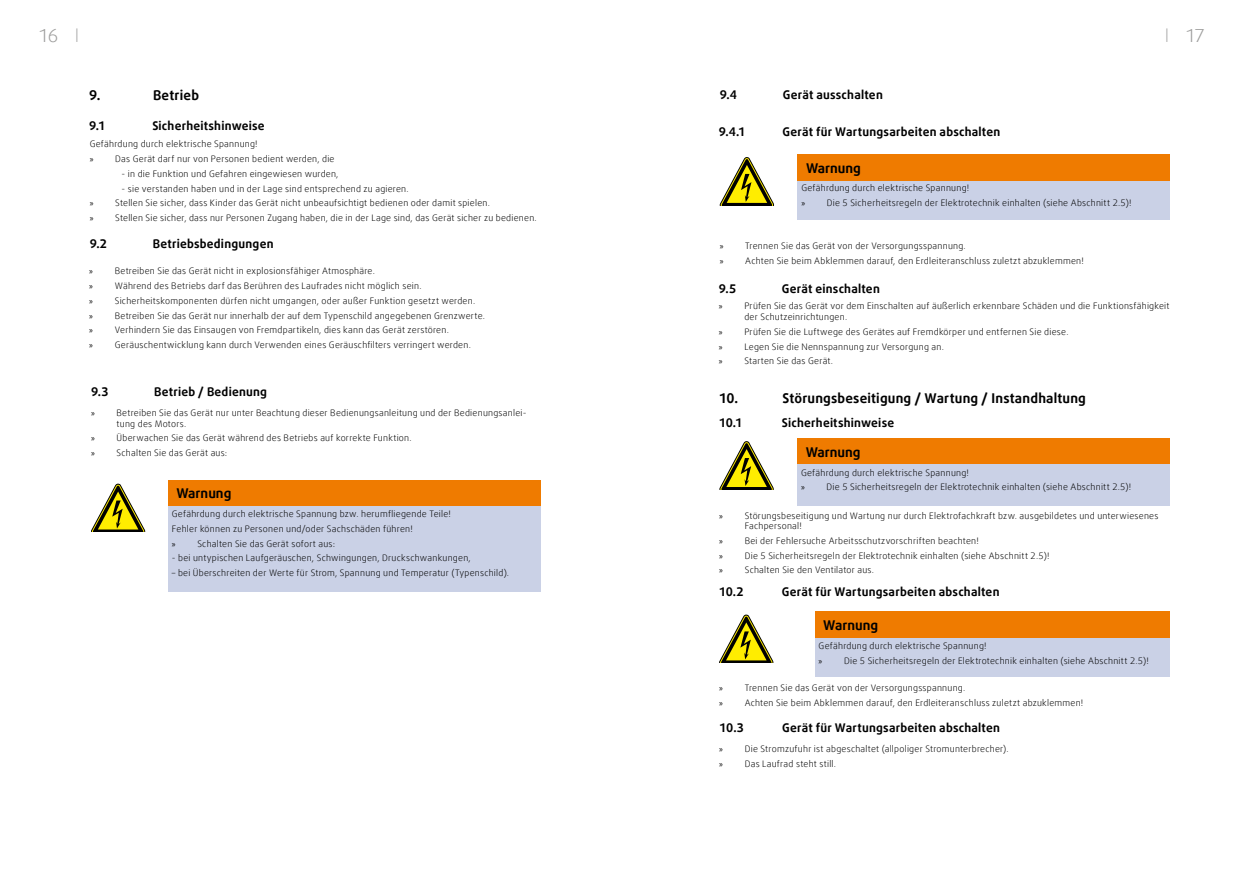
<style>
.page{position:relative;width:1259px;height:893px;background:#fff}
.page>*{position:absolute;margin:0;border:0;box-sizing:border-box;transform-origin:0 0}
.t1{font:300 18px "Daxline Offc Pro";color:#9d9d9c}
.t2{font:700 13.5px "Daxline Offc Pro";letter-spacing:.01em;color:#000}
.t3{font:700 12px "Daxline Offc Pro";letter-spacing:.015em;color:#000}
.t4{font:300 9px/10.5px "Daxline Offc Pro";letter-spacing:.025em;color:#000}
.t5{font:9px "Myriad Pro";color:#000}
.s1{font-size:13.5px}
</style>
<div class="page">
<div style="left:168px;top:480px;width:372px;height:26px;background:#ef7b00"></div>
<div style="left:168px;top:506px;width:372px;height:86px;background:#cad1e6"></div>
<svg style="left:91px;top:484px;width:54px;height:48px"></svg>
<div style="left:797px;top:154px;width:372px;height:27px;background:#ef7b00"></div>
<div style="left:797px;top:181px;width:372px;height:39px;background:#cad1e6"></div>
<svg style="left:720px;top:157px;width:54px;height:48px"></svg>
<svg style="left:719px;top:615px;width:54px;height:48px"></svg>
<div style="left:815px;top:612px;width:354px;height:26px;background:#ef7b00"></div>
<div style="left:815px;top:638px;width:354px;height:39px;background:#cad1e6"></div>
<div style="left:797px;top:438px;width:372px;height:27px;background:#ef7b00"></div>
<div style="left:797px;top:465px;width:372px;height:41px;background:#cad1e6"></div>
<svg style="left:719px;top:441px;width:54px;height:48px"></svg>
<h1 class="t1" style="left:38px;top:23px;width:42px">16 <span class="s1">|</span></h1>
<h1 class="t1" style="left:1165px;top:23px;width:41px"><span class="s1">|</span> 17</h1>
<h2 class="t2" style="left:89px;top:86px;width:13px">9.</h2>
<h2 class="t2" style="left:153px;top:86px;width:47px">Betrieb</h2>
<h3 class="t3" style="left:89px;top:117px;width:18px">9.1</h3>
<h3 class="t3" style="left:152px;top:117px;width:114px">Sicherheitshinweise</h3>
<p class="t4" style="left:90px;top:139px;width:169px">Gefährdung durch elektrische Spannung!</p>
<p class="t5" style="left:90px;top:154px;width:5px">»</p>
<p class="t4" style="left:115px;top:154px;width:221px">Das Gerät darf nur von Personen bedient werden, die</p>
<p class="t4" style="left:122px;top:168px;width:218px">- in die Funktion und Gefahren eingewiesen wurden,</p>
<p class="t4" style="left:122px;top:183px;width:289px">- sie verstanden haben und in der Lage sind entsprechend zu agieren.</p>
<p class="t5" style="left:90px;top:198px;width:5px">»</p>
<p class="t4" style="left:115px;top:198px;width:376px">Stellen Sie sicher, dass Kinder das Gerät nicht unbeaufsichtigt bedienen oder damit spielen.</p>
<p class="t5" style="left:90px;top:213px;width:5px">»</p>
<p class="t4" style="left:115px;top:213px;width:423px">Stellen Sie sicher, dass nur Personen Zugang haben, die in der Lage sind, das Gerät sicher zu bedienen.</p>
<h3 class="t3" style="left:90px;top:235px;width:19px">9.2</h3>
<h3 class="t3" style="left:153px;top:235px;width:122px">Betriebsbedingungen</h3>
<p class="t5" style="left:89px;top:266px;width:5px">»</p>
<p class="t4" style="left:115px;top:266px;width:261px">Betreiben Sie das Gerät nicht in explosionsfähiger Atmosphäre.</p>
<p class="t5" style="left:89px;top:281px;width:5px">»</p>
<p class="t4" style="left:115px;top:281px;width:308px">Während des Betriebs darf das Berühren des Laufrades nicht möglich sein.</p>
<p class="t5" style="left:89px;top:295px;width:5px">»</p>
<p class="t4" style="left:115px;top:295px;width:362px">Sicherheitskomponenten dürfen nicht umgangen, oder außer Funktion gesetzt werden.</p>
<p class="t5" style="left:89px;top:310px;width:5px">»</p>
<p class="t4" style="left:115px;top:310px;width:372px">Betreiben Sie das Gerät nur innerhalb der auf dem Typenschild angegebenen Grenzwerte.</p>
<p class="t5" style="left:89px;top:325px;width:5px">»</p>
<p class="t4" style="left:115px;top:325px;width:335px">Verhindern Sie das Einsaugen von Fremdpartikeln, dies kann das Gerät zerstören.</p>
<p class="t5" style="left:89px;top:340px;width:5px">»</p>
<p class="t4" style="left:115px;top:340px;width:357px">Geräuschentwicklung kann durch Verwenden eines Geräuschfilters verringert werden.</p>
<h3 class="t3" style="left:91px;top:384px;width:19px">9.3</h3>
<h3 class="t3" style="left:154px;top:384px;width:114px">Betrieb / Bedienung</h3>
<p class="t5" style="left:91px;top:407px;width:5px">»</p>
<p class="t4" style="left:117px;top:408px;width:411px">Betreiben Sie das Gerät nur unter Beachtung dieser Bedienungsanleitung und der Bedienungsanlei&shy;tung des Motors.</p>
<p class="t5" style="left:91px;top:433px;width:5px">»</p>
<p class="t4" style="left:117px;top:433px;width:297px">Überwachen Sie das Gerät während des Betriebs auf korrekte Funktion.</p>
<p class="t5" style="left:91px;top:447px;width:5px">»</p>
<p class="t4" style="left:117px;top:448px;width:112px">Schalten Sie das Gerät aus:</p>
<h2 class="t2" style="left:176px;top:485px;width:56px">Warnung</h2>
<p class="t4" style="left:172px;top:507px;width:281px;line-height:14.7px">Gefährdung durch elektrische Spannung bzw. herumfliegende Teile!<br>Fehler können zu Personen und/oder Sachschäden führen!</p>
<p class="t5" style="left:172px;top:538px;width:5px">»</p>
<p class="t4" style="left:197px;top:538px;width:139px">Schalten Sie das Gerät sofort aus:</p>
<p class="t4" style="left:172px;top:553px;width:300px">- bei untypischen Laufgeräuschen, Schwingungen, Druckschwankungen,</p>
<p class="t4" style="left:172px;top:568px;width:339px">– bei Überschreiten der Werte für Strom, Spannung und Temperatur (Typenschild).</p>
<h3 class="t3" style="left:720px;top:86px;width:19px">9.4</h3>
<h3 class="t3" style="left:783px;top:86px;width:101px">Gerät ausschalten</h3>
<h3 class="t3" style="left:719px;top:124px;width:28px">9.4.1</h3>
<h3 class="t3" style="left:782px;top:124px;width:219px">Gerät für Wartungsarbeiten abschalten</h3>
<h2 class="t2" style="left:806px;top:159px;width:56px">Warnung</h2>
<p class="t4" style="left:801px;top:183px;width:169px">Gefährdung durch elektrische Spannung!</p>
<p class="t5" style="left:801px;top:198px;width:5px">»</p>
<p class="t4" style="left:827px;top:198px;width:306px">Die 5 Sicherheitsregeln der Elektrotechnik einhalten (siehe Abschnitt 2.5)!</p>
<p class="t5" style="left:720px;top:240px;width:5px">»</p>
<p class="t4" style="left:745px;top:240px;width:222px">Trennen Sie das Gerät von der Versorgungsspannung.</p>
<p class="t5" style="left:720px;top:255px;width:5px">»</p>
<p class="t4" style="left:745px;top:255px;width:340px">Achten Sie beim Abklemmen darauf, den Erdleiteranschluss zuletzt abzuklemmen!</p>
<h3 class="t3" style="left:719px;top:281px;width:19px">9.5</h3>
<h3 class="t3" style="left:782px;top:281px;width:100px">Gerät einschalten</h3>
<p class="t5" style="left:719px;top:301px;width:5px">»</p>
<p class="t4" style="left:744px;top:301px;width:427px">Prüfen Sie das Gerät vor dem Einschalten auf äußerlich erkennbare Schäden und die Funktionsfähigkeit der Schutzeinrichtungen.</p>
<p class="t5" style="left:719px;top:326px;width:5px">»</p>
<p class="t4" style="left:744px;top:326px;width:326px">Prüfen Sie die Luftwege des Gerätes auf Fremdkörper und entfernen Sie diese.</p>
<p class="t5" style="left:719px;top:341px;width:5px">»</p>
<p class="t4" style="left:744px;top:341px;width:201px">Legen Sie die Nennspannung zur Versorgung an.</p>
<p class="t5" style="left:719px;top:356px;width:5px">»</p>
<p class="t4" style="left:744px;top:356px;width:90px">Starten Sie das Gerät.</p>
<h2 class="t2" style="left:719px;top:389px;width:21px">10.</h2>
<h2 class="t2" style="left:782px;top:389px;width:305px">Störungsbeseitigung / Wartung / Instandhaltung</h2>
<h3 class="t3" style="left:719px;top:415px;width:25px">10.1</h3>
<h3 class="t3" style="left:782px;top:415px;width:114px">Sicherheitshinweise</h3>
<h2 class="t2" style="left:805px;top:443px;width:56px">Warnung</h2>
<p class="t4" style="left:801px;top:467px;width:169px">Gefährdung durch elektrische Spannung!</p>
<p class="t5" style="left:801px;top:482px;width:5px">»</p>
<p class="t4" style="left:826px;top:482px;width:306px">Die 5 Sicherheitsregeln der Elektrotechnik einhalten (siehe Abschnitt 2.5)!</p>
<p class="t5" style="left:719px;top:510px;width:5px">»</p>
<p class="t4" style="left:745px;top:510px;width:415px">Störungsbeseitigung und Wartung nur durch Elektrofachkraft bzw. ausgebildetes und unterwiesenes<br>Fachpersonal!</p>
<p class="t5" style="left:719px;top:535px;width:5px">»</p>
<p class="t4" style="left:745px;top:535px;width:235px">Bei der Fehlersuche Arbeitsschutzvorschriften beachten!</p>
<p class="t5" style="left:719px;top:550px;width:5px">»</p>
<p class="t4" style="left:745px;top:550px;width:306px">Die 5 Sicherheitsregeln der Elektrotechnik einhalten (siehe Abschnitt 2.5)!</p>
<p class="t5" style="left:719px;top:565px;width:5px">»</p>
<p class="t4" style="left:745px;top:565px;width:131px">Schalten Sie den Ventilator aus.</p>
<h3 class="t3" style="left:719px;top:583px;width:26px">10.2</h3>
<h3 class="t3" style="left:782px;top:583px;width:219px">Gerät für Wartungsarbeiten abschalten</h3>
<h2 class="t2" style="left:823px;top:616px;width:56px">Warnung</h2>
<p class="t4" style="left:818px;top:640px;width:169px">Gefährdung durch elektrische Spannung!</p>
<p class="t5" style="left:818px;top:655px;width:5px">»</p>
<p class="t4" style="left:844px;top:655px;width:306px">Die 5 Sicherheitsregeln der Elektrotechnik einhalten (siehe Abschnitt 2.5)!</p>
<p class="t5" style="left:719px;top:683px;width:5px">»</p>
<p class="t4" style="left:745px;top:683px;width:222px">Trennen Sie das Gerät von der Versorgungsspannung.</p>
<p class="t5" style="left:719px;top:697px;width:5px">»</p>
<p class="t4" style="left:745px;top:697px;width:340px">Achten Sie beim Abklemmen darauf, den Erdleiteranschluss zuletzt abzuklemmen!</p>
<h3 class="t3" style="left:719px;top:720px;width:26px">10.3</h3>
<h3 class="t3" style="left:782px;top:720px;width:219px">Gerät für Wartungsarbeiten abschalten</h3>
<p class="t5" style="left:719px;top:743px;width:5px">»</p>
<p class="t4" style="left:745px;top:743px;width:265px">Die Stromzufuhr ist abgeschaltet (allpoliger Stromunterbrecher).</p>
<p class="t5" style="left:719px;top:758px;width:5px">»</p>
<p class="t4" style="left:745px;top:758px;width:93px">Das Laufrad steht still.</p>
</div>
